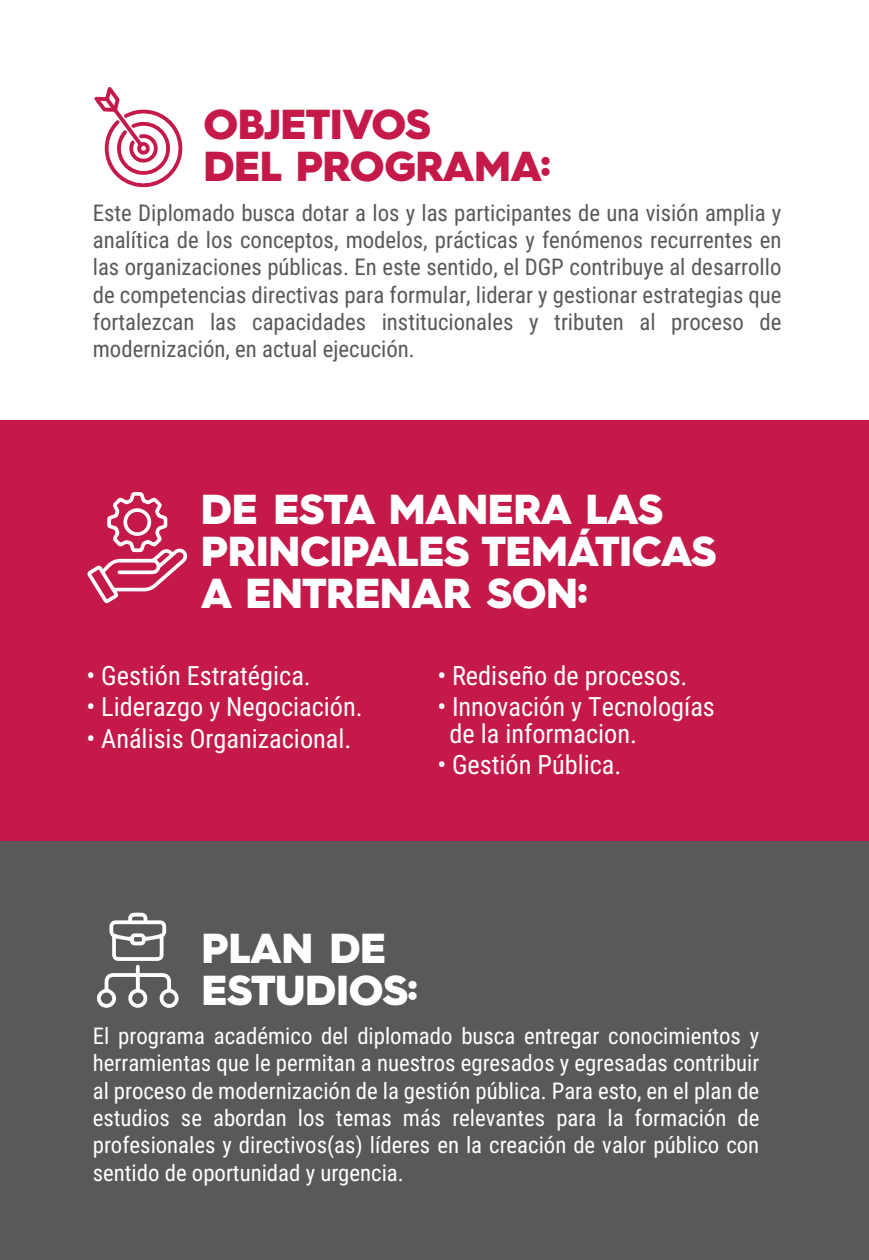
<style>
.page{position:relative;width:869px;height:1260px;background:#fff}
.page>*{position:absolute;margin:0;border:0;box-sizing:border-box;transform-origin:0 0}
.t1{font:900 42px/42px "Hurme Geometric Sans 3";letter-spacing:-.01em;color:#fff}
.t2{font:900 42px/42px "Hurme Geometric Sans 3";letter-spacing:-.01em;color:#c41949}
.t3{font:26.25px/26.2px "Roboto Condensed";color:#fff}
.t4{font:22.75px/27.3px "Roboto Condensed";color:#595959;text-align:justify}
.t5{font:22.75px/27.3px "Roboto Condensed";color:#fff;text-align:justify}
</style>
<div class="page">
<div style="left:0;top:421px;width:868px;height:420px;background:#c41949"></div>
<div style="left:0;top:841px;width:868px;height:419px;background:#595959"></div>
<svg style="left:94px;top:87px;width:89px;height:101px"></svg>
<svg style="left:96px;top:913px;width:83px;height:95px"></svg>
<svg style="left:87px;top:492px;width:101px;height:112px"></svg>
<h1 class="t2" style="left:203px;top:101px;width:349px">OBJETIVOS<br>DEL PROGRAMA:</h1>
<p class="t4" style="left:93px;top:198px;width:690px">Este Diplomado busca dotar a los y las participantes de una visión amplia y analítica de los conceptos, modelos, prácticas y fenómenos recurrentes en las organizaciones públicas. En este sentido, el DGP contribuye al desarrollo de competencias directivas para formular, liderar y gestionar estrategias que fortalezcan las capacidades institucionales y tributen al proceso de modernización, en actual ejecución.</p>
<h1 class="t1" style="left:201px;top:486px;width:517px">DE ESTA MANERA LAS<br>PRINCIPALES TEMÁTICAS<br>A ENTRENAR SON:</h1>
<p class="t3" style="left:87px;top:661px;width:226px">• Gestión Estratégica.</p>
<p class="t3" style="left:87px;top:693px;width:277px">• Liderazgo y Negociación.</p>
<p class="t3" style="left:87px;top:724px;width:266px">• Análisis Organizacional.</p>
<p class="t3" style="left:437px;top:661px;width:252px">• Rediseño de procesos.</p>
<p class="t3" style="left:449px;top:693px;width:267px;text-indent:-12px">• Innovación y Tecnologías de la informacion.</p>
<p class="t3" style="left:437px;top:751px;width:185px">• Gestión Pública.</p>
<h1 class="t1" style="left:201px;top:925px;width:218px">PLAN DE<br>ESTUDIOS:</h1>
<p class="t5" style="left:93px;top:1022px;width:668px">El programa académico del diplomado busca entregar conocimientos y herramientas que le permitan a nuestros egresados y egresadas contribuir al proceso de modernización de la gestión pública. Para esto, en el plan de estudios se abordan los temas más relevantes para la formación de profesionales y directivos(as) líderes en la creación de valor público con sentido de oportunidad y urgencia.</p>
</div>
